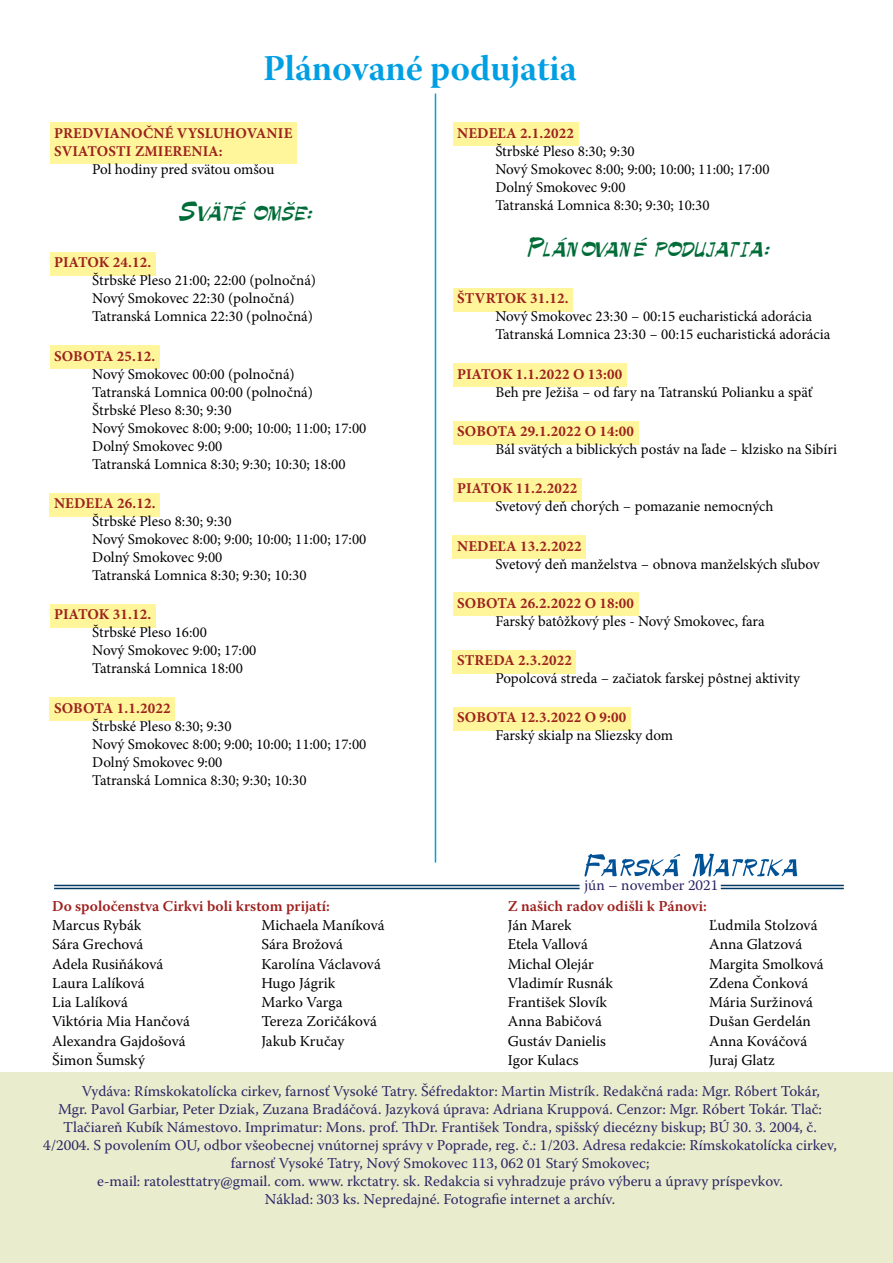
<style>
.page{position:relative;width:893px;height:1263px;background:#fff}
.page>*{position:absolute;margin:0;border:0;box-sizing:border-box;transform-origin:0 0}
.t1{font:36px "Warnock Pro Bold Subh";color:#009fe3}
.t2{font:24px "Palette";color:#006c38}
.t3{font:15px/18px "Minion Pro";color:#000}
.t4{font:15px "Warnock Pro";color:#2c2666}
.t5{font:15px/19.2px "Warnock Pro";color:#000}
.t6{font:700 15px/18px "Minion Pro";letter-spacing:.01em;color:#9d211f}
.t7{font:600 15px "Warnock Pro";color:#9d211f}
</style>
<div class="page">
<hr style="left:54px;top:885px;width:526px;height:1px;background:#003964">
<hr style="left:54px;top:888px;width:526px;height:1px;background:#003964">
<hr style="left:721px;top:885px;width:123px;height:1px;background:#003964">
<hr style="left:721px;top:888px;width:123px;height:1px;background:#003964">
<svg style="left:584px;top:854px;width:213px;height:22px"></svg>
<div style="left:50px;top:123px;width:247px;height:41px;background:#fff69b"></div>
<div style="left:50px;top:252px;width:105px;height:24px;background:#fff69b"></div>
<div style="left:50px;top:346px;width:109px;height:23px;background:#fff69b"></div>
<div style="left:50px;top:493px;width:110px;height:23px;background:#fff69b"></div>
<div style="left:50px;top:604px;width:105px;height:24px;background:#fff69b"></div>
<div style="left:50px;top:697px;width:125px;height:24px;background:#fff69b"></div>
<div style="left:0;top:1072px;width:893px;height:191px;background:#e9eccd"></div>
<div style="left:453px;top:123px;width:125px;height:23px;background:#fff69b"></div>
<div style="left:453px;top:288px;width:120px;height:24px;background:#fff69b"></div>
<div style="left:453px;top:364px;width:174px;height:23px;background:#fff69b"></div>
<div style="left:453px;top:421px;width:185px;height:23px;background:#fff69b"></div>
<div style="left:453px;top:478px;width:129px;height:24px;background:#fff69b"></div>
<div style="left:453px;top:535px;width:133px;height:24px;background:#fff69b"></div>
<div style="left:453px;top:593px;width:185px;height:23px;background:#fff69b"></div>
<div style="left:453px;top:650px;width:123px;height:23px;background:#fff69b"></div>
<div style="left:453px;top:707px;width:178px;height:24px;background:#fff69b"></div>
<hr style="left:435px;top:94px;width:1px;height:769px;background:#009fe3">
<h1 class="t1" style="left:263px;top:47px;width:315px">Plánované podujatia</h1>
<p class="t6" style="left:54px;top:124px;width:240px">PREDVIANOČNÉ VYSLUHOVANIE<br>SVIATOSTI ZMIERENIA:</p>
<p class="t3" style="left:92px;top:160px;width:184px">Pol hodiny pred svätou omšou</p>
<h2 class="t2" style="left:178px;top:196px;width:136px">Sväté omše:</h2>
<p class="t6" style="left:54px;top:253px;width:99px">PIATOK 24.12.</p>
<p class="t3" style="left:92px;top:272px;width:225px">Štrbské Pleso 21:00; 22:00 (polnočná)<br>Nový Smokovec 22:30 (polnočná)<br>Tatranská Lomnica 22:30 (polnočná)</p>
<p class="t6" style="left:54px;top:347px;width:103px">SOBOTA 25.12.</p>
<p class="t3" style="left:92px;top:365px;width:276px">Nový Smokovec 00:00 (polnočná)<br>Tatranská Lomnica 00:00 (polnočná)<br>Štrbské Pleso 8:30; 9:30<br>Nový Smokovec 8:00; 9:00; 10:00; 11:00; 17:00<br>Dolný Smokovec 9:00<br>Tatranská Lomnica 8:30; 9:30; 10:30; 18:00</p>
<p class="t6" style="left:54px;top:494px;width:103px">NEDEĽA 26.12.</p>
<p class="t3" style="left:92px;top:512px;width:276px">Štrbské Pleso 8:30; 9:30<br>Nový Smokovec 8:00; 9:00; 10:00; 11:00; 17:00<br>Dolný Smokovec 9:00<br>Tatranská Lomnica 8:30; 9:30; 10:30</p>
<p class="t6" style="left:54px;top:605px;width:99px">PIATOK 31.12.</p>
<p class="t3" style="left:92px;top:623px;width:166px">Štrbské Pleso 16:00<br>Nový Smokovec 9:00; 17:00<br>Tatranská Lomnica 18:00</p>
<p class="t6" style="left:54px;top:698px;width:118px">SOBOTA 1.1.2022</p>
<p class="t3" style="left:92px;top:717px;width:276px">Štrbské Pleso 8:30; 9:30<br>Nový Smokovec 8:00; 9:00; 10:00; 11:00; 17:00<br>Dolný Smokovec 9:00<br>Tatranská Lomnica 8:30; 9:30; 10:30</p>
<p class="t7" style="left:52px;top:897px;width:279px">Do spoločenstva Cirkvi boli krstom prijatí:</p>
<p class="t5" style="left:52px;top:915px;width:139px">Marcus Rybák<br>Sára Grechová<br>Adela Rusiňáková<br>Laura Lalíková<br>Lia Lalíková<br>Viktória Mia Hančová<br>Alexandra Gajdošová<br>Šimon Šumský</p>
<p class="t5" style="left:261px;top:915px;width:125px">Michaela Maníková<br>Sára Brožová<br>Karolína Václavová<br>Hugo Jágrik<br>Marko Varga<br>Tereza Zoričáková<br>Jakub Kručay</p>
<p class="t6" style="left:457px;top:124px;width:118px">NEDEĽA 2.1.2022</p>
<p class="t3" style="left:495px;top:142px;width:276px">Štrbské Pleso 8:30; 9:30<br>Nový Smokovec 8:00; 9:00; 10:00; 11:00; 17:00<br>Dolný Smokovec 9:00<br>Tatranská Lomnica 8:30; 9:30; 10:30</p>
<h2 class="t2" style="left:525px;top:232px;width:246px">Plánované podujatia:</h2>
<p class="t6" style="left:457px;top:289px;width:113px">ŠTVRTOK 31.12.</p>
<p class="t3" style="left:495px;top:308px;width:337px">Nový Smokovec 23:30 – 00:15 eucharistická adorácia<br>Tatranská Lomnica 23:30 – 00:15 eucharistická adorácia</p>
<p class="t6" style="left:457px;top:365px;width:167px">PIATOK 1.1.2022 O 13:00</p>
<p class="t3" style="left:495px;top:383px;width:318px">Beh pre Ježiša – od fary na Tatranskú Polianku a späť</p>
<p class="t6" style="left:457px;top:422px;width:178px">SOBOTA 29.1.2022 O 14:00</p>
<p class="t3" style="left:495px;top:440px;width:343px">Bál svätých a biblických postáv na ľade – klzisko na Sibíri</p>
<p class="t6" style="left:457px;top:479px;width:122px">PIATOK 11.2.2022</p>
<p class="t3" style="left:495px;top:497px;width:280px">Svetový deň chorých – pomazanie nemocných</p>
<p class="t6" style="left:457px;top:536px;width:126px">NEDEĽA 13.2.2022</p>
<p class="t3" style="left:495px;top:555px;width:326px">Svetový deň manželstva – obnova manželských sľubov</p>
<p class="t6" style="left:457px;top:594px;width:178px">SOBOTA 26.2.2022 O 18:00</p>
<p class="t3" style="left:495px;top:612px;width:271px">Farský batôžkový ples - Nový Smokovec, fara</p>
<p class="t6" style="left:457px;top:651px;width:116px">STREDA 2.3.2022</p>
<p class="t3" style="left:495px;top:669px;width:306px">Popolcová streda – začiatok farskej pôstnej aktivity</p>
<p class="t6" style="left:457px;top:708px;width:171px">SOBOTA 12.3.2022 O 9:00</p>
<p class="t3" style="left:495px;top:726px;width:179px">Farský skialp na Sliezsky dom</p>
<p class="t4" style="left:584px;top:876px;width:135px">jún – november 2021</p>
<p class="t7" style="left:508px;top:897px;width:201px">Z našich radov odišli k Pánovi:</p>
<p class="t5" style="left:508px;top:915px;width:107px">Ján Marek<br>Etela Vallová<br>Michal Olejár<br>Vladimír Rusnák<br>František Slovík<br>Anna Babičová<br>Gustáv Danielis<br>Igor Kulacs</p>
<p class="t5" style="left:709px;top:915px;width:116px">Ľudmila Stolzová<br>Anna Glatzová<br>Margita Smolková<br>Zdena Čonková<br>Mária Suržinová<br>Dušan Gerdelán<br>Anna Kováčová<br>Juraj Glatz</p>
<p class="t4" style="left:82px;top:1082px;width:740px">Vydáva: Rímskokatolícka cirkev, farnosť Vysoké Tatry. Šéfredaktor: Martin Mistrík. Redakčná rada: Mgr. Róbert Tokár,</p>
<p class="t4" style="left:58px;top:1100px;width:765px">Mgr. Pavol Garbiar, Peter Dziak, Zuzana Bradáčová. Jazyková úprava: Adriana Kruppová. Cenzor: Mgr. Róbert Tokár. Tlač:</p>
<p class="t4" style="left:63px;top:1118px;width:755px">Tlačiareň Kubík Námestovo. Imprimatur: Mons. prof. ThDr. František Tondra, spišský diecézny biskup; BÚ 30. 3. 2004, č .</p>
<p class="t4" style="left:43px;top:1136px;width:795px">4/2004. S povolením OU, odbor všeobecnej vnútornej správy v Poprade, reg. č .: 1/203. Adresa redakcie: Rímskokatolícka cirkev,</p>
<p class="t4" style="left:231px;top:1154px;width:420px">farnosť Vysoké Tatry, Nový Smokovec 113, 062 01 Starý Smokovec;</p>
<p class="t4" style="left:97px;top:1172px;width:687px">e-mail: ratolesttatry@gmail. com. www. rkctatry. sk. Redakcia si vyhradzuje právo výberu a úpravy príspevkov.</p>
<p class="t4" style="left:265px;top:1190px;width:352px">Náklad: 303 ks. Nepredajné. Fotografie internet a archív.</p>
</div>
